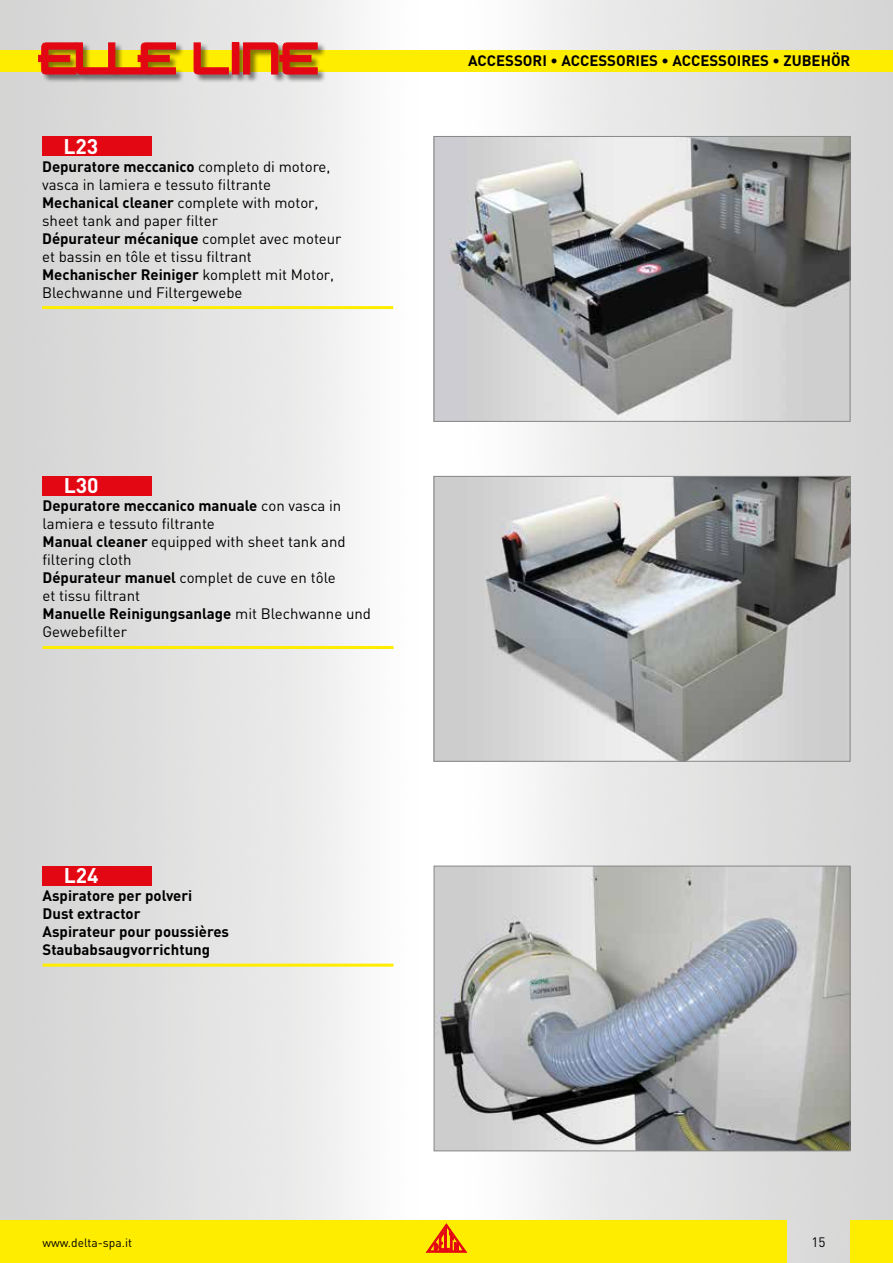
<style>
.page{position:relative;width:893px;height:1263px;background:#fff}
.page>*{position:absolute;margin:0;border:0;box-sizing:border-box;transform-origin:0 0}
.t1{font:700 21px "DIN";color:#fff}
.t2{font:15px/18px "DIN";color:#000}
.t3{font:700 15px/18px "DIN";color:#000}
.t4{font:13.5px "DIN";color:#000}
.t5{font:12px "DIN";color:#000}
.s1{font-weight:700}
</style>
<div class="page">
<img style="left:0;top:0;width:893px;height:1263px">
<div style="left:0;top:1220px;width:786px;height:43px;background:#ffed00"></div>
<div style="left:0;top:50px;width:893px;height:21px;background:#ffed00"></div>
<div style="left:850px;top:1220px;width:43px;height:43px;background:#ffed00"></div>
<div style="left:38px;top:42px;width:288px;height:41px;background:#000;opacity:.5"></div>
<svg style="left:38px;top:42px;width:138px;height:33px;background:#d95c22"></svg>
<svg style="left:193px;top:42px;width:36px;height:33px"></svg>
<div style="left:232px;top:43px;width:7px;height:31px;background:#e30613"></div>
<svg style="left:243px;top:42px;width:75px;height:33px;background:#d34f19"></svg>
<svg style="left:426px;top:1224px;width:40px;height:28px"></svg>
<div style="left:42px;top:136px;width:110px;height:20px;background:#e30613"></div>
<div style="left:43px;top:476px;width:109px;height:20px;background:#e30613"></div>
<div style="left:43px;top:866px;width:109px;height:19px;background:#e30613"></div>
<hr style="left:42px;top:306px;width:351px;height:3px;background:#ffed00">
<hr style="left:43px;top:646px;width:350px;height:3px;background:#ffed00">
<hr style="left:43px;top:964px;width:350px;height:3px;background:#ffed00">
<img style="left:436px;top:138px;width:412px;height:282px">
<div style="left:434px;top:136px;width:416px;height:286px;border:1px solid #878787"></div>
<img style="left:436px;top:478px;width:412px;height:282px">
<div style="left:434px;top:476px;width:416px;height:286px;border:1px solid #878787"></div>
<img style="left:436px;top:868px;width:412px;height:281px">
<div style="left:434px;top:866px;width:416px;height:285px;border:1px solid #878787"></div>
<h1 class="t1" style="left:63px;top:132px;width:36px">L23</h1>
<p class="t2" style="left:42px;top:157px;width:301px"><span class="s1">Depuratore meccanico</span> completo di motore, vasca in lamiera e tessuto filtrante <span class="s1">Mechanical cleaner</span> complete with motor, sheet tank and paper filter<br><span class="s1">Dépurateur mécanique</span> complet avec moteur et bassin en tôle et tissu filtrant <span class="s1">Mechanischer Reiniger</span> komplett mit Motor, Blechwanne und Filtergewebe</p>
<h1 class="t1" style="left:64px;top:472px;width:36px">L30</h1>
<p class="t2" style="left:43px;top:497px;width:330px"><span class="s1">Depuratore meccanico manuale</span> con vasca in lamiera e tessuto filtrante<br><span class="s1">Manual cleaner</span> equipped with sheet tank and filtering cloth<br><span class="s1">Dépurateur manuel</span> complet de cuve en tôle<br>et tissu filtrant<br><span class="s1">Manuelle Reinigungsanlage</span> mit Blechwanne und<br>Gewebefilter</p>
<h1 class="t1" style="left:64px;top:862px;width:36px">L24</h1>
<p class="t3" style="left:43px;top:886px;width:188px">Aspiratore per polveri<br>Dust extractor<br>Aspirateur pour poussières<br>Staubabsaugvorrichtung</p>
<p class="t3" style="left:468px;top:51px;width:384px">ACCESSORI • ACCESSORIES • ACCESSOIRES • ZUBEHÖR</p>
<p class="t5" style="left:43px;top:1235px;width:91px">www.delta-spa.it</p>
<p class="t4" style="left:811px;top:1234px;width:16px">15</p>
</div>
